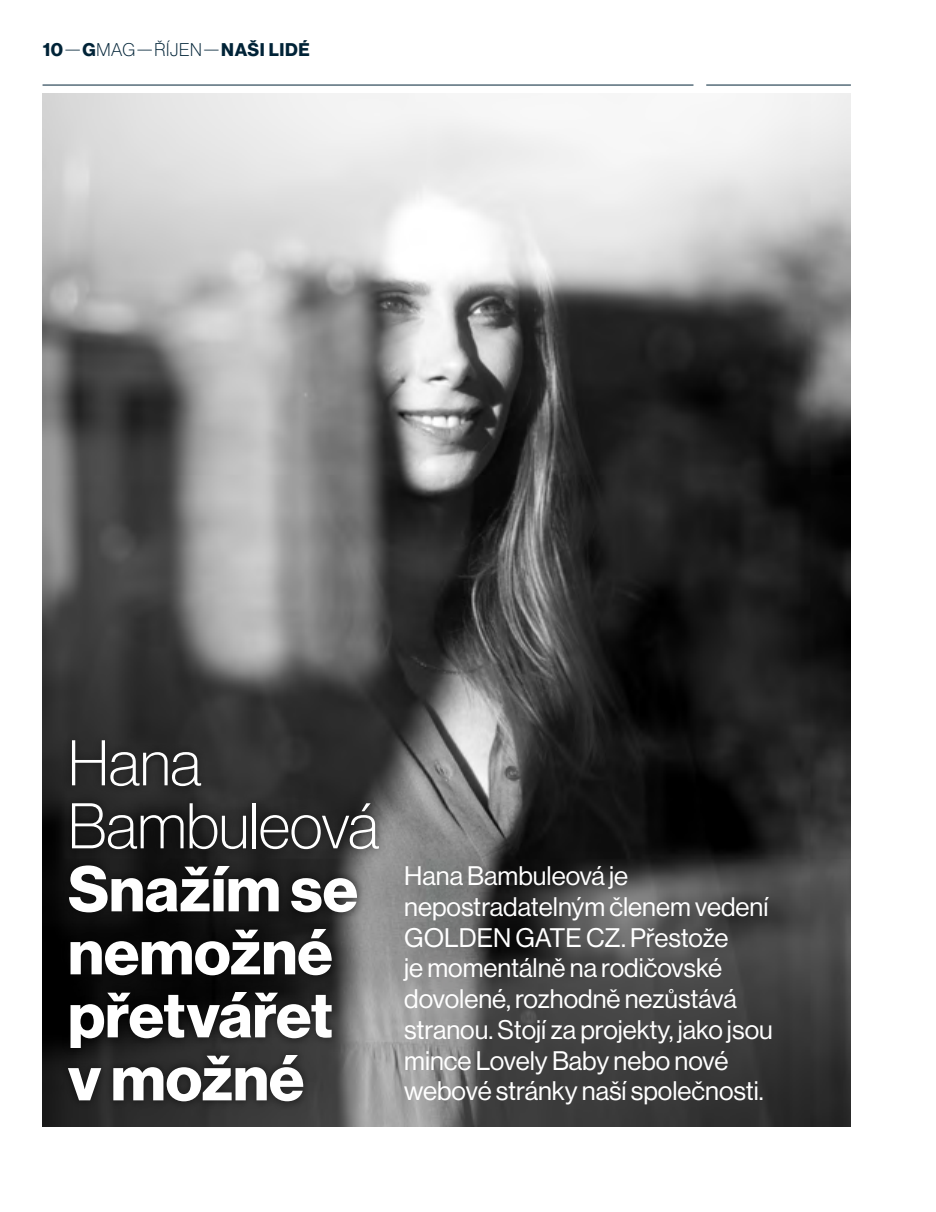
<style>
.page{position:relative;width:936px;height:1212px;background:#fff}
.page>*{position:absolute;margin:0;border:0;box-sizing:border-box;transform-origin:0 0}
.t1{font:63px/63px "N Haas Grotesk DS Pro 75 Bd";color:#fff}
.t2{font:63px/63px "N Haas Grotesk DS Pro 35 X Lt";color:#fff}
.t3{font:26.25px/30.8px "N Haas Grotesk DS Pro 55 Rg";color:#fff}
.t4{font:18px "N Haas Grotesk DS Pro 75 Bd";letter-spacing:.035em;color:#002337}
.s1{font-family:"N Haas Grotesk DS Pro 35 X Lt"}
</style>
<div class="page">
<img style="left:43px;top:94px;width:807px;height:1033px">
<div style="left:60px;top:733px;width:327px;height:377px;background:#000;opacity:.5"></div>
<hr style="left:43px;top:85px;width:650px;height:1px;background:#002337">
<hr style="left:706px;top:85px;width:144px;height:1px;background:#002337">
<p class="t4" style="left:43px;top:40px;width:268px">10<span class="s1">—</span>G<span class="s1">MAG—ŘÍJEN—</span>NAŠI LIDÉ</p>
<h1 class="t2" style="left:68px;top:731px;width:313px">Hana<br>Bambuleová</h1>
<h1 class="t1" style="left:68px;top:859px;width:291px">Snažím se nemožné přetvářet v možné</h1>
<p class="t3" style="left:404px;top:861px;width:370px">Hana Bambuleová je nepostradatelným členem vedení<br>GOLDEN GATE CZ. Přestože<br>je momentálně na rodičovské dovolené, rozhodně nezůstává stranou. Stojí za projekty, jako jsou mince Lovely Baby nebo nové webové stránky naší společnosti.</p>
</div>
